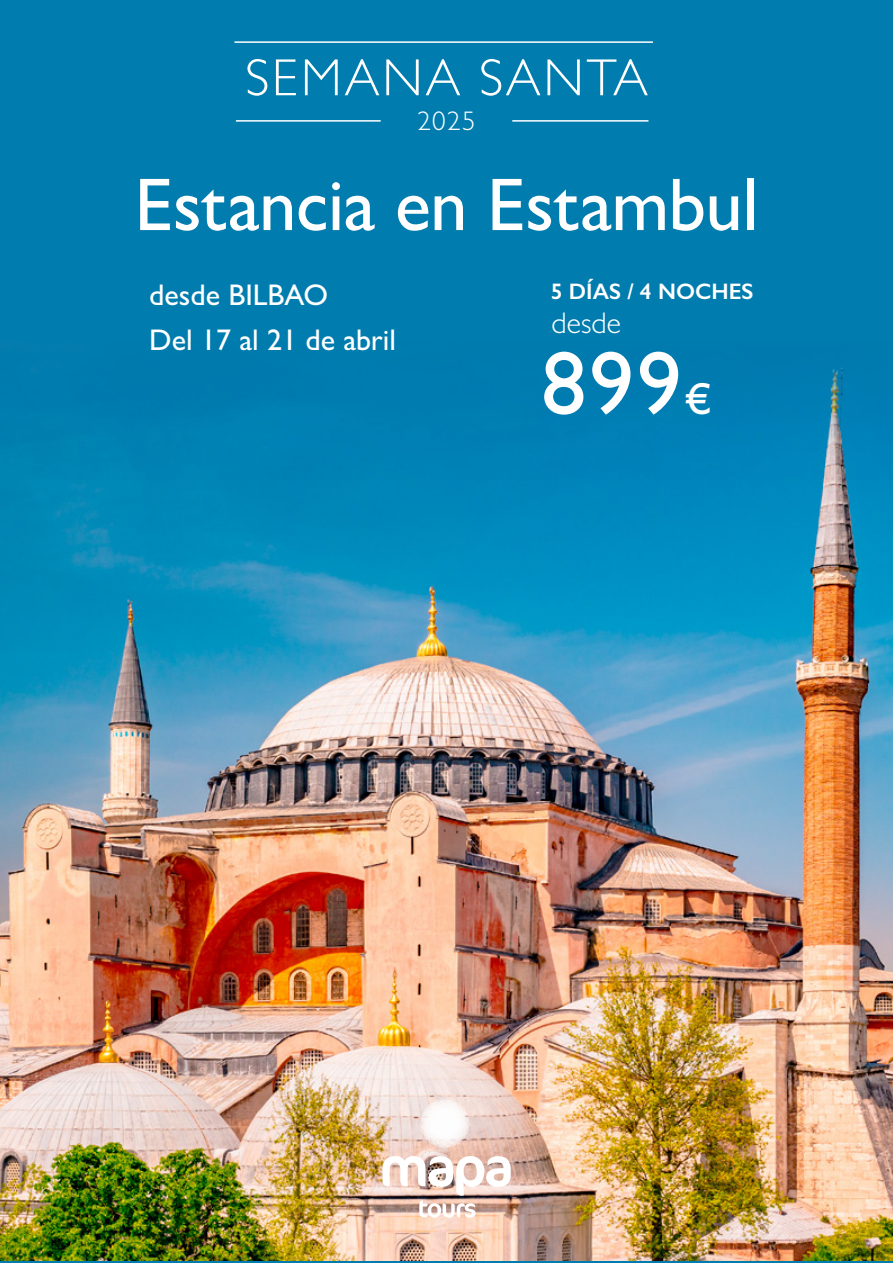
<style>
.page{position:relative;width:893px;height:1263px;background:#007cae}
.page>*{position:absolute;margin:0;border:0;box-sizing:border-box;transform-origin:0 0}
.t1{font:500 90px "Gill Sans";color:#fff}
.t2{font:500 75px "Gill Sans";letter-spacing:-.01em;color:#fff}
.t3{font:300 52.5px "Gill Sans";letter-spacing:.05em;color:#fff}
.t4{font:500 30px/44.5px "Gill Sans";color:#fff}
.t5{font:300 30px "Gill Sans";color:#fff}
.t6{font:300 27px "Gill Sans";color:#fff}
.t7{font:600 22.5px "Gill Sans";color:#fff}
.s1{font-size:45px}
</style>
<div class="page">
<img style="left:0;top:368px;width:893px;height:893px">
<div style="left:432px;top:1099px;width:25px;height:49px;background:#f4e4e0;border-radius:50%"></div>
<div style="left:420px;top:1111px;width:50px;height:25px;background:#ede0de;border-radius:50%"></div>
<svg style="left:421px;top:1100px;width:48px;height:47px;background:#f7efec"></svg>
<img style="left:382px;top:1156px;width:129px;height:62px">
<hr style="left:236px;top:120px;width:145px;height:2px;background:#fff">
<hr style="left:512px;top:120px;width:136px;height:2px;background:#fff">
<hr style="left:234px;top:41px;width:419px;height:2px;background:#fff">
<h3 class="t3" style="left:245px;top:46px;width:405px">SEMANA SANTA</h3>
<p class="t6" style="left:417px;top:104px;width:60px">2025</p>
<h2 class="t2" style="left:135px;top:160px;width:625px">Estancia en Estambul</h2>
<p class="t4" style="left:149px;top:272px;width:248px">desde BILBAO<br>Del 17 al 21 de abril</p>
<p class="t7" style="left:551px;top:278px;width:204px">5 DÍAS / 4 NOCHES</p>
<p class="t5" style="left:552px;top:305px;width:71px">desde</p>
<h1 class="t1" style="left:541px;top:330px;width:172px">899<span class="s1">€</span></h1>
</div>
